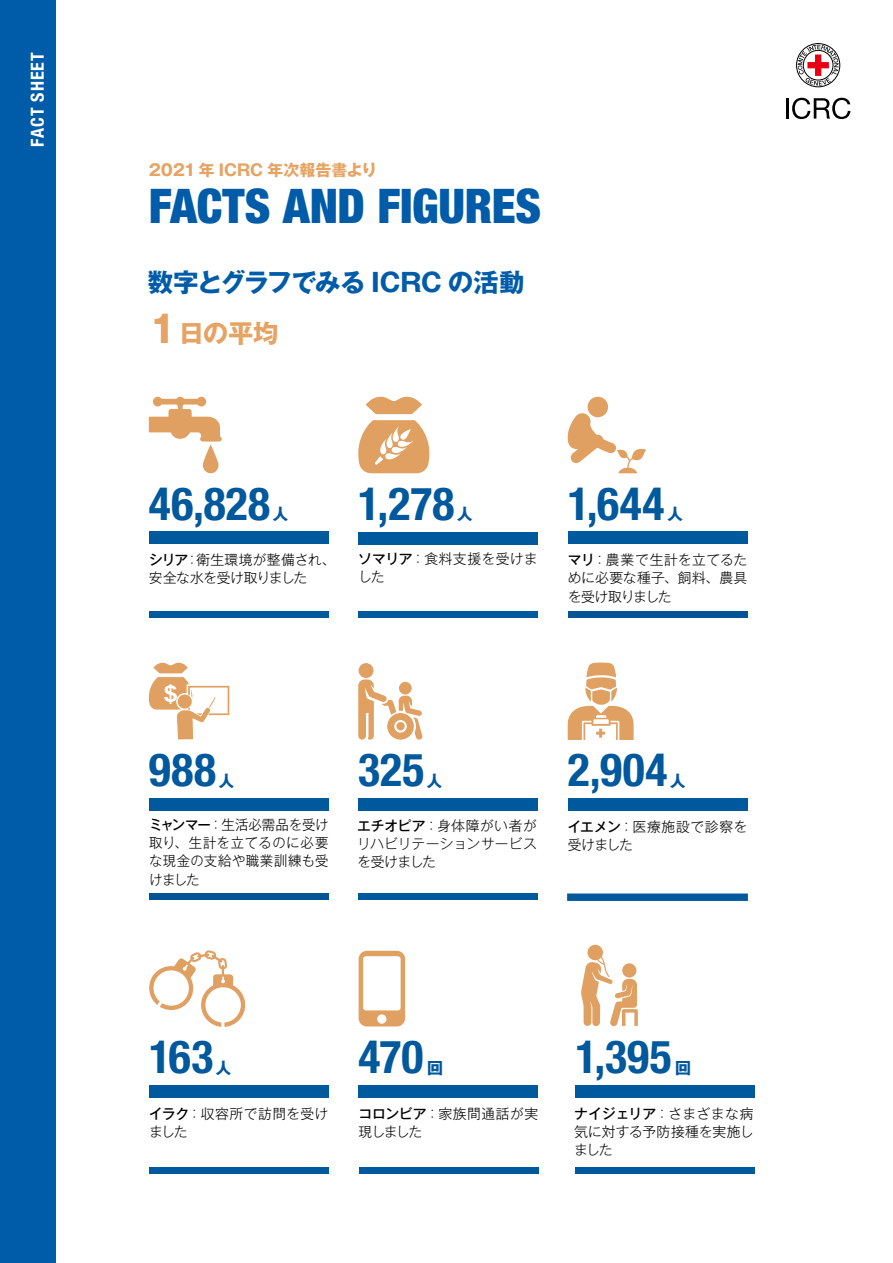
<style>
.page{position:relative;width:893px;height:1263px;background:#fff}
.page>*{position:absolute;margin:0;border:0;box-sizing:border-box;transform-origin:0 0}
.t1{font:900 condensed 47.85px "Helvetica Neue LT Std";letter-spacing:-.005em;color:#005ca8}
.t2{font:700 condensed 45.75px "Helvetica Neue LT Std";letter-spacing:.005em;color:#00589d}
.t3{font:700 25.5px/51.3px "Gothic MB101 Pro";letter-spacing:-.015em;color:#005ca8}
.t4{font:700 condensed 18px "Helvetica Neue LT Std";letter-spacing:.05em;color:#fff}
.t5{font:700 15.9px "Gothic MB101 Pro";letter-spacing:-.005em;color:#e6a363}
.t6{font:700 15.9px "Gothic MB101 Pro";color:#00589d}
.t7{font:300 13.8px/18.1px "Gothic MB101 Pro";letter-spacing:.015em;color:#000}
.t8{font:300 13.8px/18.1px "Gothic MB101 Pro";letter-spacing:-.015em;color:#000}
.s1{font-size:37.2px;color:#e6a363}
.s2{color:#e6a363}
.s3{font-weight:500}
</style>
<div class="page">
<div style="left:796px;top:43px;width:44px;height:44px;border:1px solid #000;border-radius:50%"></div>
<svg style="left:798px;top:45px;width:41px;height:41px"></svg>
<hr style="left:786px;top:98px;width:3px;height:21px;background:#000">
<svg style="left:792px;top:98px;width:58px;height:21px"></svg>
<div style="left:0;top:0;width:55px;height:1263px;background:#005ca8"></div>
<svg style="left:358px;top:396px;width:72px;height:77px"></svg>
<div style="left:358px;top:532px;width:180px;height:12px;background:#00589d"></div>
<div style="left:358px;top:612px;width:180px;height:6px;background:#00589d"></div>
<div style="left:588px;top:397px;width:20px;height:20px;background:#dfa062;border-radius:50%"></div>
<svg style="left:567px;top:413px;width:79px;height:60px"></svg>
<div style="left:568px;top:531px;width:179px;height:13px;background:#00589d"></div>
<div style="left:568px;top:612px;width:179px;height:6px;background:#025494"></div>
<div style="left:149px;top:531px;width:179px;height:13px;background:#00589d"></div>
<div style="left:149px;top:611px;width:179px;height:7px;background:#00589d"></div>
<svg style="left:149px;top:397px;width:73px;height:77px"></svg>
<svg style="left:149px;top:950px;width:96px;height:77px"></svg>
<div style="left:149px;top:1085px;width:180px;height:13px;background:#00589d"></div>
<div style="left:149px;top:1167px;width:179px;height:7px;background:#00589d"></div>
<div style="left:359px;top:1085px;width:179px;height:13px;background:#00589d"></div>
<div style="left:575px;top:1085px;width:180px;height:13px;background:#00589d"></div>
<div style="left:359px;top:1167px;width:179px;height:6px;background:#00589d"></div>
<div style="left:576px;top:1167px;width:179px;height:6px;background:#00589d"></div>
<svg style="left:359px;top:951px;width:46px;height:75px"></svg>
<div style="left:359px;top:663px;width:14px;height:15px;background:#dfa062;border-radius:50%"></div>
<svg style="left:358px;top:679px;width:65px;height:61px"></svg>
<div style="left:358px;top:798px;width:180px;height:13px;background:#00589d"></div>
<div style="left:358px;top:893px;width:180px;height:7px;background:#00589d"></div>
<div style="left:568px;top:798px;width:179px;height:13px;background:#00589d"></div>
<div style="left:567px;top:894px;width:180px;height:6px;background:#00589d"></div>
<div style="left:149px;top:798px;width:179px;height:13px;background:#00589d"></div>
<div style="left:149px;top:893px;width:179px;height:7px;background:#025494"></div>
<svg style="left:148px;top:662px;width:82px;height:78px"></svg>
<svg style="left:568px;top:662px;width:66px;height:78px"></svg>
<svg style="left:581px;top:945px;width:57px;height:81px"></svg>
<h3 class="t4" style="left:26px;top:147px;width:96px;rotate:-90deg">FACT SHEET</h3>
<p class="t5" style="left:149px;top:156px;width:230px">2021 年 ICRC 年次報告書より</p>
<h1 class="t1" style="left:149px;top:176px;width:394px">FACTS AND FIGURES</h1>
<h3 class="t3" style="left:148px;top:253px;width:378px">数字とグラフでみる ICRC の活動<br><span class="s1">1</span><span class="s2">日の平均</span></h3>
<h2 class="t2" style="left:149px;top:476px;width:123px">46,828</h2>
<p class="t6" style="left:273px;top:501px;width:17px">人</p>
<p class="t8" style="left:149px;top:549px;width:188px"><span class="s3">シリア</span>：衛生環境が整備され、安全な水を受け取りました</p>
<h2 class="t2" style="left:358px;top:476px;width:98px">1,278</h2>
<p class="t6" style="left:457px;top:501px;width:17px">人</p>
<p class="t7" style="left:358px;top:548px;width:181px"><span class="s3">ソマリア</span>：食料支援を受けました</p>
<h2 class="t2" style="left:568px;top:476px;width:98px">1,644</h2>
<p class="t6" style="left:667px;top:501px;width:17px">人</p>
<p class="t7" style="left:568px;top:549px;width:181px;text-align:justify"><span class="s3">マリ</span>：農業で生計を立てるために必要な種子、飼料、農具を受け取りました</p>
<h2 class="t2" style="left:149px;top:742px;width:69px">988</h2>
<p class="t6" style="left:218px;top:767px;width:17px">人</p>
<p class="t7" style="left:149px;top:814px;width:181px;text-align:justify"><span class="s3">ミャンマー</span>：生活必需品を受け取り、生計を立てるのに必要な現金の支給や職業訓練も受けました</p>
<h2 class="t2" style="left:358px;top:742px;width:68px">325</h2>
<p class="t6" style="left:426px;top:767px;width:17px">人</p>
<p class="t7" style="left:357px;top:815px;width:181px;text-align:justify"><span class="s3">エチオピア</span>：身体障がい者がリハビリテーションサービスを受けました</p>
<h2 class="t2" style="left:568px;top:742px;width:101px">2,904</h2>
<p class="t6" style="left:670px;top:767px;width:17px">人</p>
<p class="t7" style="left:568px;top:815px;width:181px"><span class="s3">イエメン</span>：医療施設で診察を受けました</p>
<h2 class="t2" style="left:149px;top:1029px;width:66px">163</h2>
<p class="t6" style="left:216px;top:1054px;width:17px">人</p>
<p class="t7" style="left:149px;top:1103px;width:181px"><span class="s3">イラク</span>：収容所で訪問を受けました</p>
<h2 class="t2" style="left:359px;top:1029px;width:66px">470</h2>
<p class="t6" style="left:427px;top:1054px;width:17px">回</p>
<h2 class="t2" style="left:575px;top:1029px;width:98px">1,395</h2>
<p class="t6" style="left:675px;top:1054px;width:17px">回</p>
<p class="t7" style="left:359px;top:1102px;width:181px"><span class="s3">コロンビア</span>：家族間通話が実現しました</p>
<p class="t7" style="left:574px;top:1102px;width:181px;text-align:justify"><span class="s3">ナイジェリア</span>：さまざまな病気に対する予防接種を実施しました</p>
</div>
